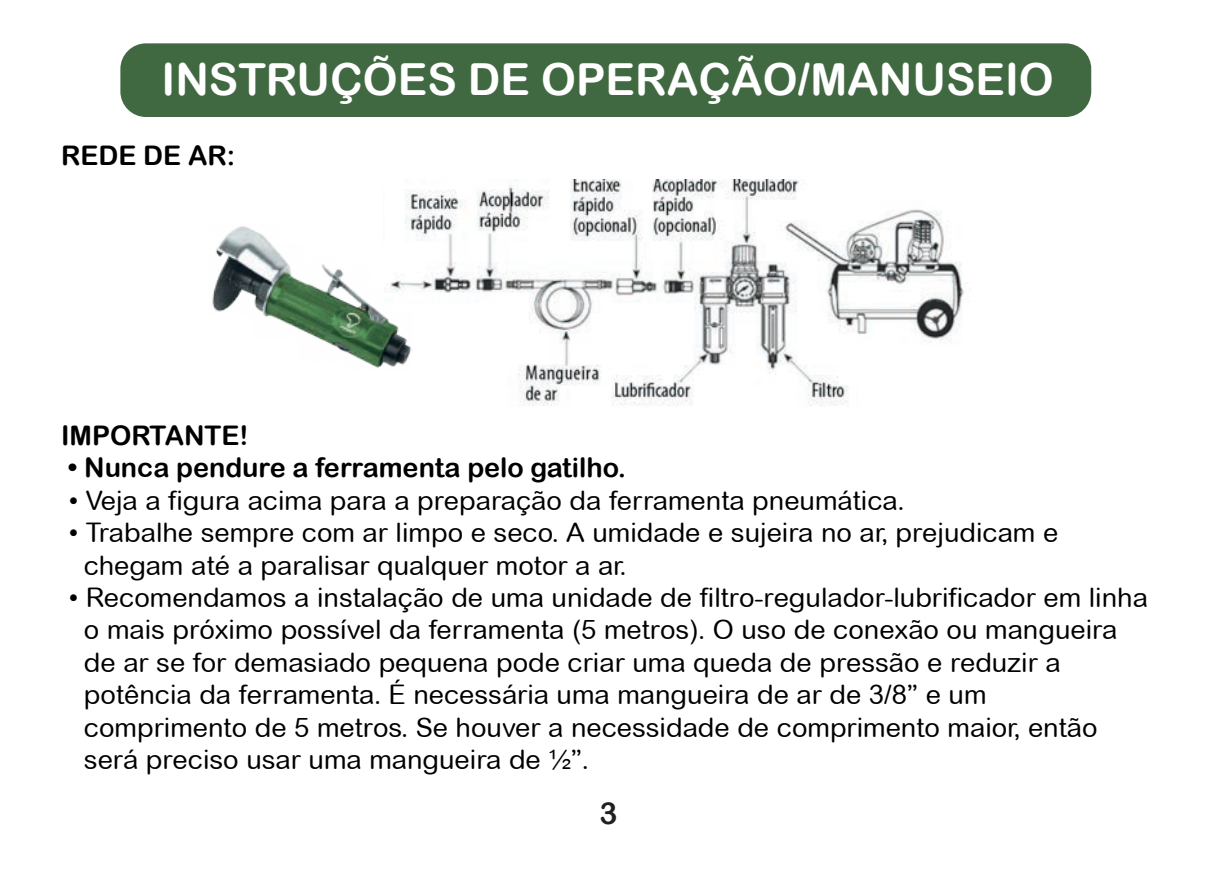
<style>
.page{position:relative;width:1209px;height:869px;background:#fff}
.page>*{position:absolute;margin:0;border:0;box-sizing:border-box;transform-origin:0 0}
.t1{font:44.1px "Arial Rounded MT Bold";color:#fff}
.t2{font:30.3px "Arial Rounded MT Bold";color:#231f20}
.t3{font:27px/32.4px "Arial Rounded MT";color:#000001}
.t4{font:27px "Arial Rounded MT Bold";color:#000001}
</style>
<div class="page">
<div style="left:120px;top:43px;width:971px;height:74px;background:#416941;border-radius:26px"></div>
<img style="left:405px;top:179px;width:559px;height:227px">
<img style="left:212px;top:222px;width:200px;height:148px">
<h1 class="t1" style="left:161px;top:53px;width:894px">INSTRUÇÕES DE OPERAÇÃO/MANUSEIO</h1>
<p class="t4" style="left:61px;top:139px;width:176px">REDE DE AR:</p>
<p class="t4" style="left:61px;top:419px;width:189px">IMPORTANTE!</p>
<p class="t4" style="left:68px;top:451px;width:560px">• Nunca pendure a ferramenta pelo gatilho.</p>
<p class="t3" style="left:69px;top:483px;width:837px">• Veja a figura acima para a preparação da ferramenta pneumática.</p>
<p class="t3" style="left:84px;top:516px;width:976px;text-indent:-15px">• Trabalhe sempre com ar limpo e seco. A umidade e sujeira no ar, prejudicam e chegam até a paralisar qualquer motor a ar.</p>
<p class="t3" style="left:84px;top:581px;width:1065px;text-indent:-15px">• Recomendamos a instalação de uma unidade de filtro-regulador-lubrificador em linha o mais próximo possível da ferramenta (5 metros). O uso de conexão ou mangueira de ar se for demasiado pequena pode criar uma queda de pressão e reduzir a potência da ferramenta. É necessária uma mangueira de ar de 3/8” e um comprimento de 5 metros. Se houver a necessidade de comprimento maior, então será preciso usar uma mangueira de ½”.</p>
<p class="t2" style="left:599px;top:795px;width:20px">3</p>
</div>
